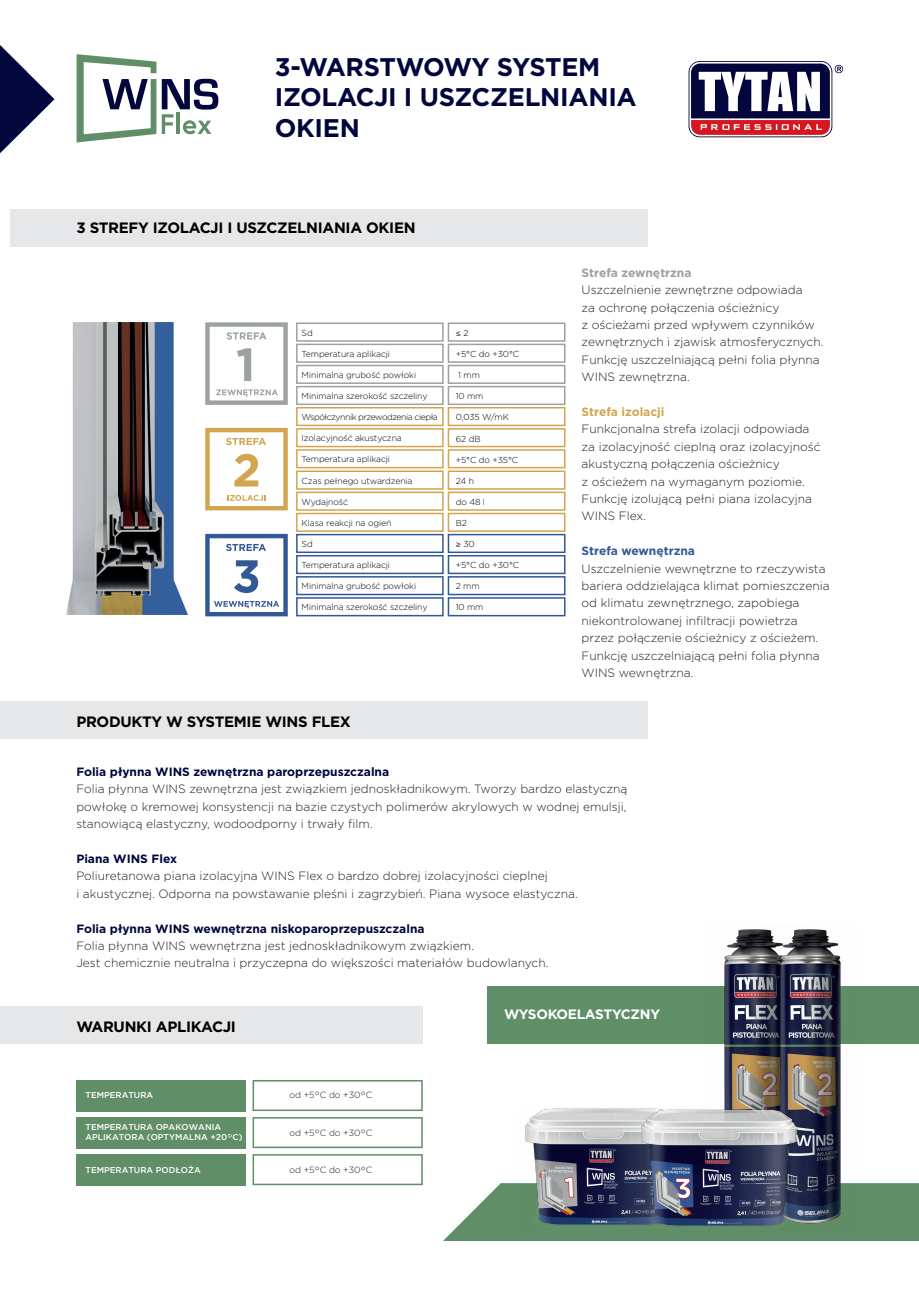
<style>
.page{position:relative;width:919px;height:1289px;background:#fff}
.page>*{position:absolute;margin:0;border:0;box-sizing:border-box;transform-origin:0 0}
.t1{font:700 25.5px/30.6px "Gotham";letter-spacing:-.01em;color:#02063d}
.t2{font:700 15px "Gotham";letter-spacing:-.02em;color:#000001}
.t3{font:700 13.65px "Gotham";letter-spacing:-.02em;color:#fff}
.t4{font:300 12px/17.4px "Gotham";color:#231f20}
.t5{font:700 12px "Gotham";color:#02063d}
.t6{font:700 12px "Gotham";color:#9ca1a2}
.t7{font:700 12px "Gotham";color:#325896}
.t8{font:700 12px "Gotham";color:#d2a54e}
.t9{font:300 9px "Gotham";letter-spacing:-.01em;color:#231f20}
.t10{font:300 8.7px "Gotham";letter-spacing:-.01em;color:#000001}
.t11{font:300 8.7px "Gotham";letter-spacing:-.05em;color:#000001}
.t12{font:8.7px "Myriad Pro";color:#000001}
.t13{font:500 8.55px/10.2px "Gotham";color:#fff}
.s1{font-family:"Gotham";font-weight:300}
.s2{font-family:"Myriad Pro";font-weight:400}
</style>
<div class="page">
<div style="left:296px;top:322px;width:147px;height:20px;border:2px solid #9ca1a2"></div>
<div style="left:296px;top:343px;width:147px;height:20px;border:2px solid #9ca1a2"></div>
<div style="left:296px;top:365px;width:147px;height:19px;border:2px solid #9ca1a2"></div>
<div style="left:296px;top:386px;width:147px;height:19px;border:2px solid #9ca1a2"></div>
<div style="left:296px;top:407px;width:147px;height:19px;border:2px solid #d2a54e"></div>
<div style="left:296px;top:428px;width:147px;height:19px;border:2px solid #d2a54e"></div>
<div style="left:296px;top:449px;width:147px;height:19px;border:2px solid #d2a54e"></div>
<div style="left:447px;top:322px;width:118px;height:20px;border:2px solid #9ca1a2"></div>
<div style="left:447px;top:343px;width:118px;height:20px;border:2px solid #9ca1a2"></div>
<div style="left:447px;top:365px;width:118px;height:19px;border:2px solid #9ca1a2"></div>
<div style="left:447px;top:386px;width:118px;height:19px;border:2px solid #9ca1a2"></div>
<div style="left:447px;top:407px;width:118px;height:19px;border:2px solid #d2a54e"></div>
<div style="left:447px;top:428px;width:118px;height:19px;border:2px solid #d2a54e"></div>
<div style="left:447px;top:449px;width:118px;height:19px;border:2px solid #d2a54e"></div>
<div style="left:296px;top:470px;width:147px;height:19px;border:2px solid #d2a54e"></div>
<div style="left:296px;top:491px;width:147px;height:20px;border:2px solid #d2a54e"></div>
<div style="left:296px;top:512px;width:147px;height:20px;border:2px solid #d2a54e"></div>
<div style="left:296px;top:534px;width:147px;height:19px;border:2px solid #325896"></div>
<div style="left:296px;top:555px;width:147px;height:19px;border:2px solid #325896"></div>
<div style="left:296px;top:576px;width:147px;height:19px;border:2px solid #325896"></div>
<div style="left:296px;top:597px;width:147px;height:19px;border:2px solid #325896"></div>
<div style="left:447px;top:470px;width:118px;height:19px;border:2px solid #d2a54e"></div>
<div style="left:447px;top:491px;width:118px;height:20px;border:2px solid #d2a54e"></div>
<div style="left:447px;top:512px;width:118px;height:20px;border:2px solid #d2a54e"></div>
<div style="left:447px;top:534px;width:118px;height:19px;border:2px solid #325896"></div>
<div style="left:447px;top:555px;width:118px;height:19px;border:2px solid #325896"></div>
<div style="left:447px;top:576px;width:118px;height:19px;border:2px solid #325896"></div>
<div style="left:447px;top:597px;width:118px;height:19px;border:2px solid #325896"></div>
<svg style="left:205px;top:322px;width:83px;height:83px"></svg>
<svg style="left:205px;top:428px;width:83px;height:82px"></svg>
<svg style="left:205px;top:534px;width:83px;height:82px"></svg>
<img style="left:67px;top:323px;width:121px;height:291px">
<svg style="left:0;top:45px;width:55px;height:108px"></svg>
<div style="left:10px;top:209px;width:637px;height:38px;background:#e6e7e9"></div>
<div style="left:0;top:701px;width:647px;height:38px;background:#e6e7e9"></div>
<div style="left:0;top:1005px;width:422px;height:38px;background:#e6e7e9"></div>
<svg style="left:688px;top:61px;width:144px;height:76px"></svg>
<svg style="left:689px;top:62px;width:142px;height:74px"></svg>
<svg style="left:691px;top:64px;width:152px;height:71px"></svg>
<div style="left:487px;top:986px;width:431px;height:57px;background:#5f8e67"></div>
<svg style="left:444px;top:1183px;width:474px;height:57px"></svg>
<img style="left:702px;top:929px;width:56px;height:302px">
<img style="left:758px;top:929px;width:102px;height:302px">
<img style="left:516px;top:1108px;width:116px;height:121px">
<img style="left:632px;top:1107px;width:173px;height:123px">
<svg style="left:252px;top:1117px;width:170px;height:31px"></svg>
<svg style="left:252px;top:1154px;width:170px;height:31px"></svg>
<svg style="left:252px;top:1080px;width:170px;height:30px"></svg>
<div style="left:76px;top:1117px;width:170px;height:31px;background:#5f8e67"></div>
<div style="left:76px;top:1154px;width:170px;height:31px;background:#5f8e67"></div>
<div style="left:76px;top:1079px;width:170px;height:31px;background:#5f8e67"></div>
<svg style="left:162px;top:79px;width:56px;height:55px"></svg>
<svg style="left:77px;top:54px;width:79px;height:88px"></svg>
<h1 class="t1" style="left:275px;top:51px;width:363px">3-WARSTWOWY SYSTEM<br>IZOLACJI I USZCZELNIANIA<br>OKIEN</h1>
<p class="t2" style="left:77px;top:218px;width:340px">3 STREFY IZOLACJI I USZCZELNIANIA OKIEN</p>
<p class="t10" style="left:301px;top:328px;width:13px">Sd</p>
<p class="t10" style="left:301px;top:349px;width:90px">Temperatura aplikacji</p>
<p class="t10" style="left:301px;top:370px;width:116px">Minimalna grubość powłoki</p>
<p class="t11" style="left:301px;top:412px;width:138px">Współczynnik przewodzenia ciepła</p>
<p class="t10" style="left:301px;top:433px;width:102px">Izolacyjność akustyczna</p>
<p class="t10" style="left:301px;top:454px;width:90px">Temperatura aplikacji</p>
<p class="t10" style="left:301px;top:475px;width:112px">Czas pełnego utwardzenia</p>
<p class="t10" style="left:301px;top:496px;width:48px">Wydajność</p>
<p class="t10" style="left:301px;top:517px;width:91px">Klasa reakcji na ogień</p>
<p class="t10" style="left:301px;top:538px;width:13px">Sd</p>
<p class="t10" style="left:301px;top:559px;width:90px">Temperatura aplikacji</p>
<p class="t10" style="left:301px;top:580px;width:116px">Minimalna grubość powłoki</p>
<p class="t10" style="left:301px;top:601px;width:127px">Minimalna szerokość szczeliny</p>
<p class="t10" style="left:301px;top:391px;width:127px">Minimalna szerokość szczeliny</p>
<p class="t12" style="left:455px;top:328px;width:14px">≤ <span class="s1">2</span></p>
<p class="t10" style="left:455px;top:349px;width:65px">+5°C do +30°C</p>
<p class="t10" style="left:458px;top:370px;width:23px">1 mm</p>
<p class="t10" style="left:455px;top:391px;width:29px">10 mm</p>
<p class="t10" style="left:455px;top:412px;width:55px">0,035 W/mK</p>
<p class="t10" style="left:455px;top:433px;width:26px">62 dB</p>
<p class="t10" style="left:455px;top:454px;width:64px">+5°C do +35°C</p>
<p class="t10" style="left:455px;top:475px;width:20px">24 h</p>
<p class="t10" style="left:455px;top:496px;width:31px">do 48 l</p>
<p class="t10" style="left:455px;top:517px;width:13px">B2</p>
<p class="t10" style="left:455px;top:538px;width:20px"><span class="s2">≥</span> 30</p>
<p class="t10" style="left:455px;top:559px;width:65px">+5°C do +30°C</p>
<p class="t10" style="left:455px;top:580px;width:25px">2 mm</p>
<p class="t10" style="left:455px;top:601px;width:29px">10 mm</p>
<p class="t2" style="left:76px;top:712px;width:276px">PRODUKTY W SYSTEMIE WINS FLEX</p>
<p class="t6" style="left:581px;top:264px;width:111px">Strefa zewnętrzna</p>
<p class="t4" style="left:581px;top:281px;width:243px">Uszczelnienie zewnętrzne odpowiada<br>za ochronę połączenia ościeżnicy<br>z ościeżami przed wpływem czynników zewnętrznych i zjawisk atmosferycznych.<br>Funkcję uszczelniającą pełni folia płynna WINS zewnętrzna.</p>
<p class="t8" style="left:581px;top:404px;width:84px">Strefa izolacji</p>
<p class="t4" style="left:581px;top:420px;width:241px">Funkcjonalna strefa izolacji odpowiada za izolacyjność cieplną oraz izolacyjność akustyczną połączenia ościeżnicy<br>z ościeżem na wymaganym poziomie.<br>Funkcję izolującą pełni piana izolacyjna WINS Flex.</p>
<p class="t7" style="left:581px;top:543px;width:115px">Strefa wewnętrzna</p>
<p class="t4" style="left:581px;top:559px;width:249px">Uszczelnienie wewnętrzne to rzeczywista bariera oddzielająca klimat pomieszczenia od klimatu zewnętrznego, zapobiega niekontrolowanej infiltracji powietrza przez połączenie ościeżnicy z ościeżem.<br>Funkcję uszczelniającą pełni folia płynna WINS wewnętrzna.</p>
<p class="t5" style="left:76px;top:763px;width:314px">Folia płynna WINS zewnętrzna paroprzepuszczalna</p>
<p class="t4" style="left:76px;top:780px;width:552px;text-align:justify">Folia płynna WINS zewnętrzna jest związkiem jednoskładnikowym. Tworzy bardzo elastyczną powłokę o kremowej konsystencji na bazie czystych polimerów akrylowych w wodnej emulsji, stanowiącą elastyczny, wodoodporny i trwały film.</p>
<p class="t5" style="left:76px;top:850px;width:102px">Piana WINS Flex</p>
<p class="t4" style="left:76px;top:867px;width:503px">Poliuretanowa piana izolacyjna WINS Flex o bardzo dobrej izolacyjności cieplnej<br>i akustycznej. Odporna na powstawanie pleśni i zagrzybień. Piana wysoce elastyczna.</p>
<p class="t5" style="left:76px;top:920px;width:350px">Folia płynna WINS wewnętrzna niskoparoprzepuszczalna</p>
<p class="t4" style="left:76px;top:936px;width:473px">Folia płynna WINS wewnętrzna jest jednoskładnikowym związkiem.<br>Jest chemicznie neutralna i przyczepna do większości materiałów budowlanych.</p>
<p class="t2" style="left:76px;top:1016px;width:161px">WARUNKI APLIKACJI</p>
<p class="t13" style="left:86px;top:1089px;width:69px">TEMPERATURA</p>
<p class="t9" style="left:289px;top:1088px;width:84px">od +5°C do +30°C</p>
<p class="t13" style="left:85px;top:1121px;width:158px">TEMPERATURA OPAKOWANIA<br>APLIKATORA (OPTYMALNA +20°C)</p>
<p class="t13" style="left:86px;top:1164px;width:117px">TEMPERATURA PODŁOŻA</p>
<p class="t9" style="left:289px;top:1126px;width:84px">od +5°C do +30°C</p>
<p class="t9" style="left:289px;top:1163px;width:84px">od +5°C do +30°C</p>
<p class="t3" style="left:504px;top:1005px;width:157px">WYSOKOELASTYCZNY</p>
</div>
